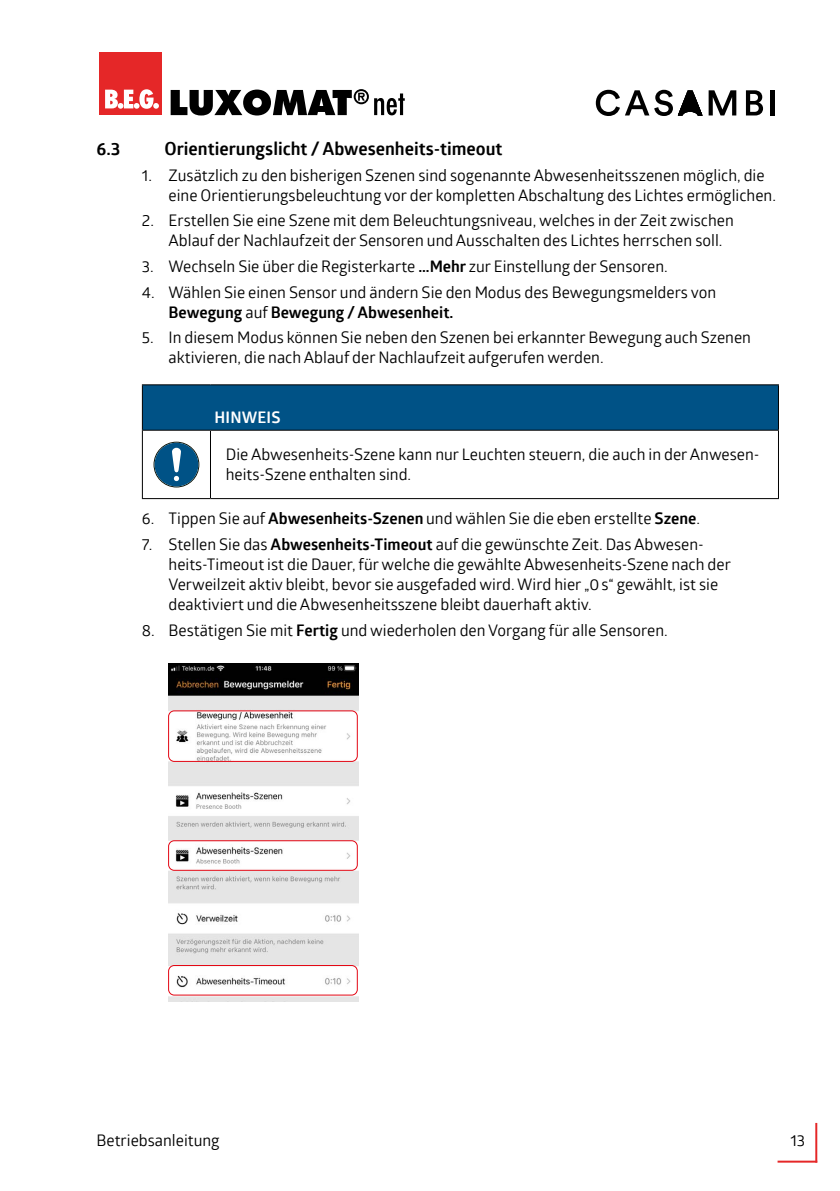
<style>
.page{position:relative;width:840px;height:1191px;background:#fff}
.page>*{position:absolute;margin:0;border:0;box-sizing:border-box;transform-origin:0 0}
.t1{font:700 18px "Glober";color:#000}
.t2{font:16px/20px "Glober";color:#000}
.t3{font:700 16px "Glober";letter-spacing:.01em;color:#fff}
.s1{font-weight:700}
</style>
<div class="page">
<div style="left:99px;top:52px;width:62px;height:62px;background:#e52728"></div>
<svg style="left:105px;top:89px;width:54px;height:20px"></svg>
<svg style="left:170px;top:89px;width:234px;height:26px"></svg>
<hr style="left:814px;top:1123px;width:2px;height:39px;background:#e52728">
<hr style="left:777px;top:1160px;width:39px;height:2px;background:#e52728">
<svg style="left:595px;top:90px;width:107px;height:26px"></svg>
<svg style="left:708px;top:90px;width:28px;height:25px"></svg>
<svg style="left:745px;top:90px;width:17px;height:25px"></svg>
<svg style="left:770px;top:90px;width:3px;height:25px"></svg>
<div style="left:143px;top:385px;width:634px;height:45px;background:#005286"></div>
<hr style="left:210px;top:431px;width:1px;height:67px;background:#000">
<hr style="left:142px;top:431px;width:1px;height:67px;background:#000">
<hr style="left:777px;top:431px;width:1px;height:67px;background:#000">
<hr style="left:142px;top:498px;width:68px;height:1px;background:#000">
<hr style="left:210px;top:498px;width:568px;height:1px;background:#000">
<hr style="left:142px;top:385px;width:1px;height:45px;background:#000">
<hr style="left:142px;top:384px;width:68px;height:1px;background:#000">
<hr style="left:210px;top:384px;width:568px;height:1px;background:#000">
<hr style="left:777px;top:385px;width:1px;height:45px;background:#000">
<hr style="left:142px;top:430px;width:68px;height:1px;background:#000">
<hr style="left:210px;top:430px;width:568px;height:1px;background:#000">
<svg style="left:154px;top:442px;width:45px;height:44px"></svg>
<img style="left:168px;top:663px;width:190px;height:338px">
<div style="left:168px;top:710px;width:189px;height:51px;border:1px solid #e30613;border-radius:6px"></div>
<div style="left:168px;top:840px;width:189px;height:30px;border:1px solid #e30613;border-radius:6px"></div>
<div style="left:168px;top:965px;width:189px;height:30px;border:1px solid #e30613;border-radius:6px"></div>
<p class="t1" style="left:96px;top:136px;width:25px">6.3</p>
<p class="t1" style="left:164px;top:136px;width:339px">Orientierungslicht / Abwesenheits-timeout</p>
<p class="t2" style="left:168px;top:164px;width:608px;text-indent:-27px">1. Zusätzlich zu den bisherigen Szenen sind sogenannte Abwesenheitsszenen möglich, die eine Orientierungsbeleuchtung vor der kompletten Abschaltung des Lichtes ermöglichen.</p>
<p class="t2" style="left:168px;top:210px;width:566px;text-indent:-27px">2. Erstellen Sie eine Szene mit dem Beleuchtungsniveau, welches in der Zeit zwischen<br>Ablauf der Nachlaufzeit der Sensoren und Ausschalten des Lichtes herrschen soll.</p>
<p class="t2" style="left:142px;top:256px;width:527px">3. Wechseln Sie über die Registerkarte <span class="s1">…Mehr</span> zur Einstellung der Sensoren.</p>
<p class="t2" style="left:168px;top:281px;width:549px;text-indent:-27px">4. Wählen Sie einen Sensor und ändern Sie den Modus des Bewegungsmelders von<br><span class="s1">Bewegung</span> auf <span class="s1">Bewegung / Abwesenheit.</span></p>
<p class="t2" style="left:168px;top:327px;width:583px;text-indent:-27px">5. In diesem Modus können Sie neben den Szenen bei erkannter Bewegung auch Szenen aktivieren, die nach Ablauf der Nachlaufzeit aufgerufen werden.</p>
<p class="t3" style="left:214px;top:406px;width:67px">HINWEIS</p>
<p class="t2" style="left:226px;top:444px;width:535px">Die Abwesenheits-Szene kann nur Leuchten steuern, die auch in der Anwesen&shy;heits-Szene enthalten sind.</p>
<p class="t2" style="left:142px;top:508px;width:559px">6. Tippen Sie auf <span class="s1">Abwesenheits-Szenen</span> und wählen Sie die eben erstellte <span class="s1">Szene</span>.</p>
<p class="t2" style="left:168px;top:533px;width:563px;text-indent:-27px">7. Stellen Sie das <span class="s1">Abwesenheits-Timeout</span> auf die gewünschte Zeit. Das Abwesen&shy;heits-Timeout ist die Dauer, für welche die gewählte Abwesenheits-Szene nach der Verweilzeit aktiv bleibt, bevor sie ausgefaded wird. Wird hier „0s“ gewählt, ist sie deaktiviert und die Abwesenheitsszene bleibt dauerhaft aktiv.</p>
<p class="t2" style="left:142px;top:619px;width:527px">8. Bestätigen Sie mit <span class="s1">Fertig</span> und wiederholen den Vorgang für alle Sensoren.</p>
<p class="t2" style="left:96px;top:1129px;width:125px">Betriebsanleitung</p>
<p class="t2" style="left:790px;top:1129px;width:16px">13</p>
</div>
